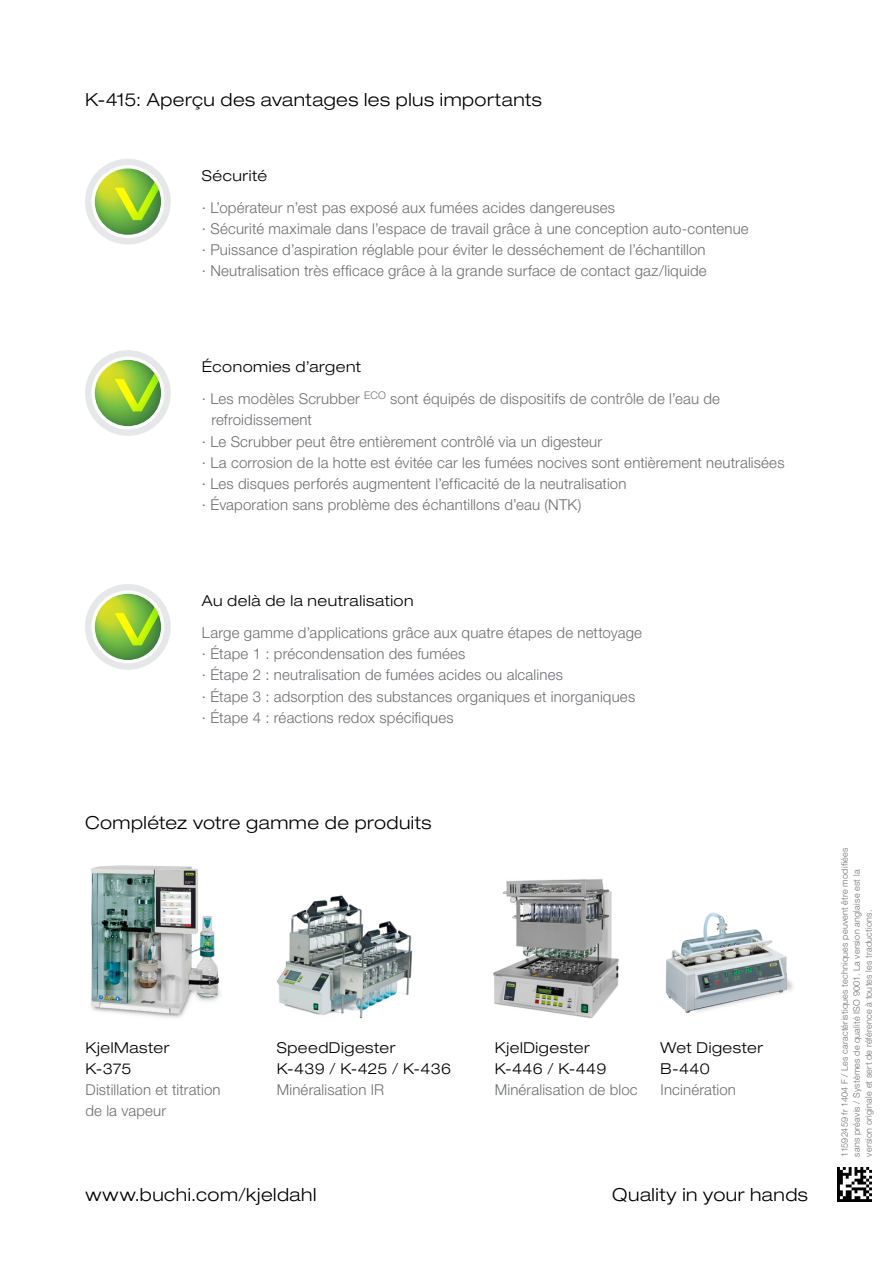
<style>
.page{position:relative;width:893px;height:1263px;background:#fff}
.page>*{position:absolute;margin:0;border:0;box-sizing:border-box;transform-origin:0 0}
.EN_Title{font:300 expanded 18px "Helvetica Neue LT Std";letter-spacing:.03em;color:#000}
.FR_Title{font:300 expanded 18px "Helvetica Neue LT Std";letter-spacing:.025em;color:#000}
.FR_Body_text_left{font:300 15px/21.3px "Helvetica Neue LT Std";letter-spacing:.01em;color:#6d6e71}
.FR_Title_small_down{font:300 expanded 15px/21.3px "Helvetica Neue LT Std";letter-spacing:.035em;color:#000}
.FR_Barcode{font:300 9px/12px "Helvetica Neue LT Std";letter-spacing:.03em;color:#6d6e71}
.s1{font-stretch:expanded;color:#000}
.s2{font-stretch:normal;color:#6d6e71}
</style>
<div class="page">
<div style="left:85px;top:159px;width:86px;height:85px;background:#e6e7e8;border-radius:50%"></div>
<svg style="left:91px;top:165px;width:73px;height:73px"></svg>
<svg style="left:95px;top:169px;width:66px;height:66px"></svg>
<svg style="left:110px;top:168px;width:51px;height:67px;background:#9bc852"></svg>
<div style="left:85px;top:350px;width:86px;height:86px;background:#e6e7e8;border-radius:50%"></div>
<div style="left:91px;top:357px;width:73px;height:72px;background:#fff;border-radius:50%"></div>
<svg style="left:95px;top:360px;width:66px;height:66px"></svg>
<svg style="left:110px;top:360px;width:51px;height:66px;background:#99c74f"></svg>
<div style="left:85px;top:584px;width:86px;height:86px;background:#e6e7e8;border-radius:50%"></div>
<svg style="left:91px;top:590px;width:73px;height:73px"></svg>
<svg style="left:95px;top:594px;width:66px;height:66px"></svg>
<svg style="left:110px;top:594px;width:51px;height:66px;background:#9ac74f"></svg>
<img style="left:838px;top:1167px;width:34px;height:34px">
<img style="left:91px;top:865px;width:129px;height:153px">
<img style="left:276px;top:895px;width:136px;height:124px">
<img style="left:493px;top:879px;width:126px;height:140px">
<img style="left:665px;top:912px;width:128px;height:101px">
<p class="EN_Title" style="left:85px;top:89px;width:458px">K-415: Aperçu des avantages les plus importants</p>
<p class="FR_Title_small_down" style="left:202px;top:165px;width:67px">Sécurité</p>
<p class="FR_Body_text_left" style="left:202px;top:196px;width:414px">∙ L’opérateur n’est pas exposé aux fumées acides dangereuses</p>
<p class="FR_Body_text_left" style="left:202px;top:218px;width:548px">∙ Sécurité maximale dans l’espace de travail grâce à une conception auto-contenue</p>
<p class="FR_Body_text_left" style="left:202px;top:239px;width:505px">∙ Puissance d’aspiration réglable pour éviter le desséchement de l’échantillon</p>
<p class="FR_Body_text_left" style="left:202px;top:260px;width:506px">∙ Neutralisation très efficace grâce à la grande surface de contact gaz/liquide</p>
<p class="FR_Title_small_down" style="left:202px;top:356px;width:161px">Économies d’argent</p>
<p class="FR_Body_text_left" style="left:211px;top:388px;width:510px;text-indent:-9px">∙ Les modèles Scrubber <sup>ECO</sup> sont équipés de dispositifs de contrôle de l’eau de refroidissement</p>
<p class="FR_Body_text_left" style="left:202px;top:430px;width:402px">∙ Le Scrubber peut être entièrement contrôlé via un digesteur</p>
<p class="FR_Body_text_left" style="left:202px;top:451px;width:584px">∙ La corrosion de la hotte est évitée car les fumées nocives sont entièrement neutralisées</p>
<p class="FR_Body_text_left" style="left:202px;top:473px;width:426px">∙ Les disques perforés augmentent l’efficacité de la neutralisation</p>
<p class="FR_Body_text_left" style="left:202px;top:494px;width:381px">∙ Évaporation sans problème des échantillons d’eau (NTK)</p>
<p class="FR_Title_small_down" style="left:202px;top:590px;width:213px">Au delà de la neutralisation</p>
<p class="FR_Body_text_left" style="left:202px;top:621px;width:442px">Large gamme d’applications grâce aux quatre étapes de nettoyage</p>
<p class="FR_Body_text_left" style="left:202px;top:643px;width:265px">∙ Étape 1 : précondensation des fumées</p>
<p class="FR_Body_text_left" style="left:202px;top:664px;width:362px">∙ Étape 2 : neutralisation de fumées acides ou alcalines</p>
<p class="FR_Body_text_left" style="left:202px;top:685px;width:435px">∙ Étape 3 : adsorption des substances organiques et inorganiques</p>
<p class="FR_Body_text_left" style="left:202px;top:707px;width:253px">∙ Étape 4 : réactions redox spécifiques</p>
<p class="FR_Title" style="left:85px;top:812px;width:348px">Complétez votre gamme de produits</p>
<p class="FR_Body_text_left" style="left:85px;top:1036px;width:137px"><span class="s1">KjelMaster<br>K-375<br></span>Distillation et titration de la vapeur</p>
<p class="FR_Title_small_down" style="left:277px;top:1036px;width:176px">SpeedDigester<br>K-439 / K-425 / K-436<br><span class="s2">Minéralisation IR</span></p>
<p class="FR_Title_small_down" style="left:495px;top:1036px;width:144px">KjelDigester<br>K-446 / K-449<br><span class="s2">Minéralisation de bloc</span></p>
<p class="FR_Title_small_down" style="left:661px;top:1036px;width:104px">Wet Digester<br>B-440<br><span class="s2">Incinération</span></p>
<p class="EN_Title" style="left:86px;top:1184px;width:232px">www.buchi.com/kjeldahl</p>
<p class="EN_Title" style="left:612px;top:1184px;width:197px">Quality in your hands</p>
<p class="FR_Barcode" style="left:838px;top:1157px;width:310px;rotate:-90deg">11592459 fr 1404 F / Les caractéristiques techniques peuvent être modifiées sans préavis / Systèmes de qualité ISO 9001. La version anglaise est la version originale et sert de référence à toutes les traductions.</p>
</div>
